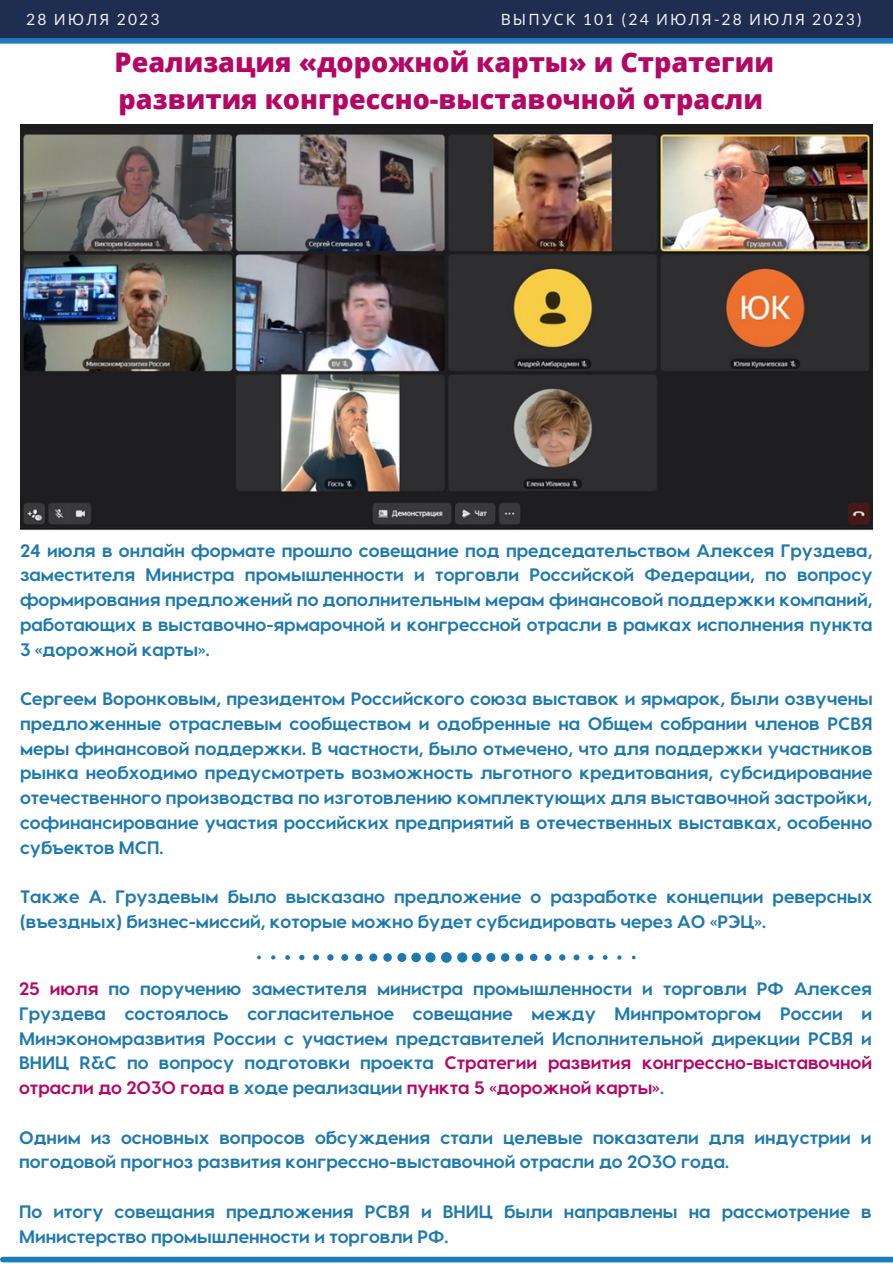
<style>
.page{position:relative;width:893px;height:1264px;background:#fff}
.page>*{position:absolute;margin:0;border:0;box-sizing:border-box;transform-origin:0 0}
.t1{font:800 27px/37px "Open Sans";color:#b40764}
.t2{font:700 18px/24.8px "Visby CF";color:#1e79ae;text-align:justify}
.t3{font:15.6px "Noto Sans";letter-spacing:.14em;color:#f2f2f2}
.t4{font:15.6px "Lato";letter-spacing:.14em;color:#f2f2f2}
.s1{font-family:"Noto Sans"}
.s2{font-family:"Lato"}
.s3{color:#b40764}
</style>
<div class="page">
<div style="left:0;top:0;width:892px;height:38px;background:#1e2d50"></div>
<div style="left:3px;top:1256px;width:889px;height:6px;background:#1b7bbb"></div>
<div style="left:0;top:38px;width:892px;height:6px;background:#1b7bbb"></div>
<img style="left:20px;top:124px;width:852px;height:406px">
<svg style="left:257px;top:952px;width:378px;height:10px"></svg>
<p class="t4" style="left:26px;top:10px;width:135px">28 <span class="s1">ИЮЛЯ</span> 2023</p>
<p class="t3" style="left:500px;top:8px;width:362px">ВЫПУСК <span class="s2">101 (24</span> ИЮЛЯ<span class="s2">-28</span> ИЮЛЯ <span class="s2">2023)</span></p>
<p class="t1" style="left:115px;top:43px;width:660px">Реализация «дорожной карты» и Стратегии развития конгрессно-выставочной отрасли</p>
<p class="t2" style="left:20px;top:537px;width:854px">24 июля в онлайн формате прошло совещание под председательством Алексея Груздева, заместителя Министра промышленности и торговли Российской Федерации, по вопросу формирования предложений по дополнительным мерам финансовой поддержки компаний, работающих в выставочно-ярмарочной и конгрессной отрасли в рамках исполнения пункта 3 «дорожной карты».</p>
<p class="t2" style="left:20px;top:685px;width:854px">Сергеем Воронковым, президентом Российского союза выставок и ярмарок, были озвучены предложенные отраслевым сообществом и одобренные на Общем собрании членов РСВЯ меры финансовой поддержки. В частности, было отмечено, что для поддержки участников рынка необходимо предусмотреть возможность льготного кредитования, субсидирование отечественного производства по изготовлению комплектующих для выставочной застройки, софинансирование участия российских предприятий в отечественных выставках, особенно субъектов МСП.</p>
<p class="t2" style="left:20px;top:883px;width:853px">Также А. Груздевым было высказано предложение о разработке концепции реверсных (въездных) бизнес-миссий, которые можно будет субсидировать через АО «РЭЦ».</p>
<p class="t2" style="left:19px;top:975px;width:854px"><span class="s3">25 июля</span> по поручению заместителя министра промышленности и торговли РФ Алексея Груздева состоялось согласительное совещание между Минпромторгом России и Минэкономразвития России с участием представителей Исполнительной дирекции РСВЯ и ВНИЦ R&amp;C по вопросу подготовки проекта <span class="s3">Стратегии развития конгрессно-выставочной отрасли до 2030 года</span> в ходе реализации <span class="s3">пункта 5 «дорожной карты»</span>.</p>
<p class="t2" style="left:19px;top:1123px;width:853px">Одним из основных вопросов обсуждения стали целевые показатели для индустрии и погодовой прогноз развития конгрессно-выставочной отрасли до 2030 года.</p>
<p class="t2" style="left:19px;top:1197px;width:854px">По итогу совещания предложения РСВЯ и ВНИЦ были направлены на рассмотрение в<br>Министерство промышленности и торговли РФ.</p>
</div>
